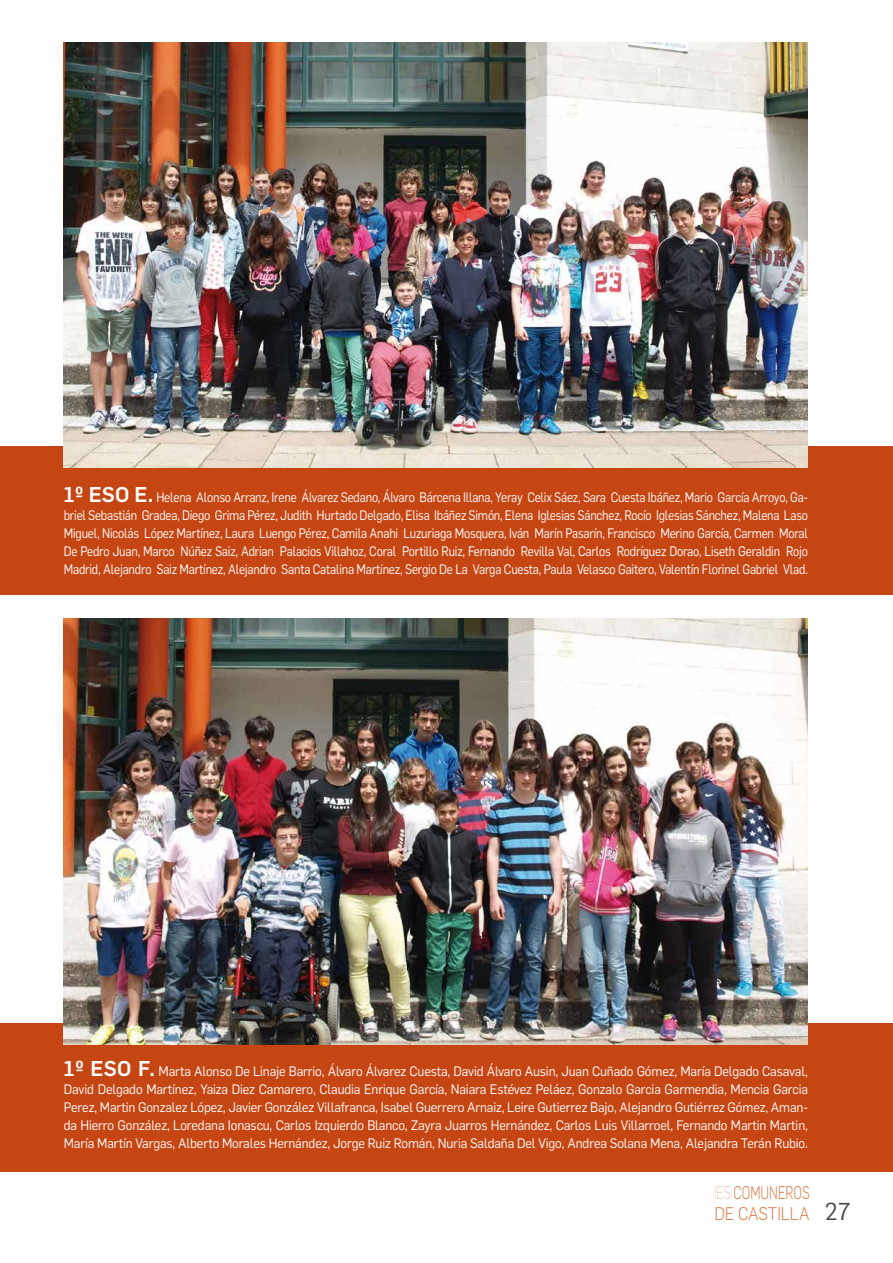
<style>
.page{position:relative;width:893px;height:1263px;background:#fff}
.page>*{position:absolute;margin:0;border:0;box-sizing:border-box;transform-origin:0 0}
.t1{font:300 18px/21.6px "Flama";color:#da8654;scale:.72 1}
.t2{font:13.5px/18px "Flama";letter-spacing:-.015em;color:#fff;text-align:justify;scale:.88 1}
.t3{font:13.5px/18px "Flama";letter-spacing:-.015em;color:#fff;text-align:justify;scale:.95 1}
.s1{font-weight:500;font-size:21px}
.s2{font-weight:100}
.s3{font-weight:400;font-size:24px;color:#4b4b4d}
</style>
<div class="page">
<div style="left:0;top:446px;width:893px;height:149px;background:#c54613"></div>
<div style="left:0;top:1023px;width:893px;height:148px;background:#c54613"></div>
<img style="left:64px;top:43px;width:744px;height:425px">
<img style="left:64px;top:619px;width:744px;height:426px">
<p class="t2" style="left:64px;top:487px;width:847px"><span class="s1">1º ESO E.</span> Helena Alonso Arranz, Irene Álvarez Sedano, Álvaro Bárcena Illana, Yeray Celix Sáez, Sara Cuesta Ibáñez, Mario García Arroyo, Ga&shy;briel Sebastián Gradea, Diego Grima Pérez, Judith Hurtado Delgado, Elisa Ibáñez Simón, Elena Iglesias Sánchez, Rocío Iglesias Sánchez, Malena Laso Miguel, Nicolás López Martínez, Laura Luengo Pérez, Camila Anahi Luzuriaga Mosquera, Iván Marín Pasarín, Francisco Merino García, Carmen Moral De Pedro Juan, Marco Núñez Saiz, Adrian Palacios Villahoz, Coral Portillo Ruiz, Fernando Revilla Val, Carlos Rodríguez Dorao, Liseth Geraldin Rojo Madrid, Alejandro Saiz Martínez, Alejandro Santa Catalina Martínez, Sergio De La Varga Cuesta, Paula Velasco Gaitero, Valentín Florinel Gabriel Vlad.</p>
<p class="t3" style="left:64px;top:1061px;width:785px"><span class="s1">1º ESO F.</span> Marta Alonso De Linaje Barrio, Álvaro Álvarez Cuesta, David Álvaro Ausin, Juan Cuñado Gómez, María Delgado Casaval, David Delgado Martínez, Yaiza Diez Camarero, Claudia Enrique García, Naiara Estévez Peláez, Gonzalo Garcia Garmendia, Mencia Garcia Perez, Martin Gonzalez López, Javier González Villafranca, Isabel Guerrero Arnaiz, Leire Gutierrez Bajo, Alejandro Gutiérrez Gómez, Aman&shy;da Hierro González, Loredana Ionascu, Carlos Izquierdo Blanco, Zayra Juarros Hernández, Carlos Luis Villarroel, Fernando Martin Martin, María Martín Vargas, Alberto Morales Hernández, Jorge Ruiz Román, Nuria Saldaña Del Vigo, Andrea Solana Mena, Alejandra Terán Rubio.</p>
<h1 class="t1" style="left:714px;top:1180px;width:191px"><span class="s2">IES</span> COMUNEROS<br>DE CASTILLA <span class="s3">27</span></h1>
</div>
